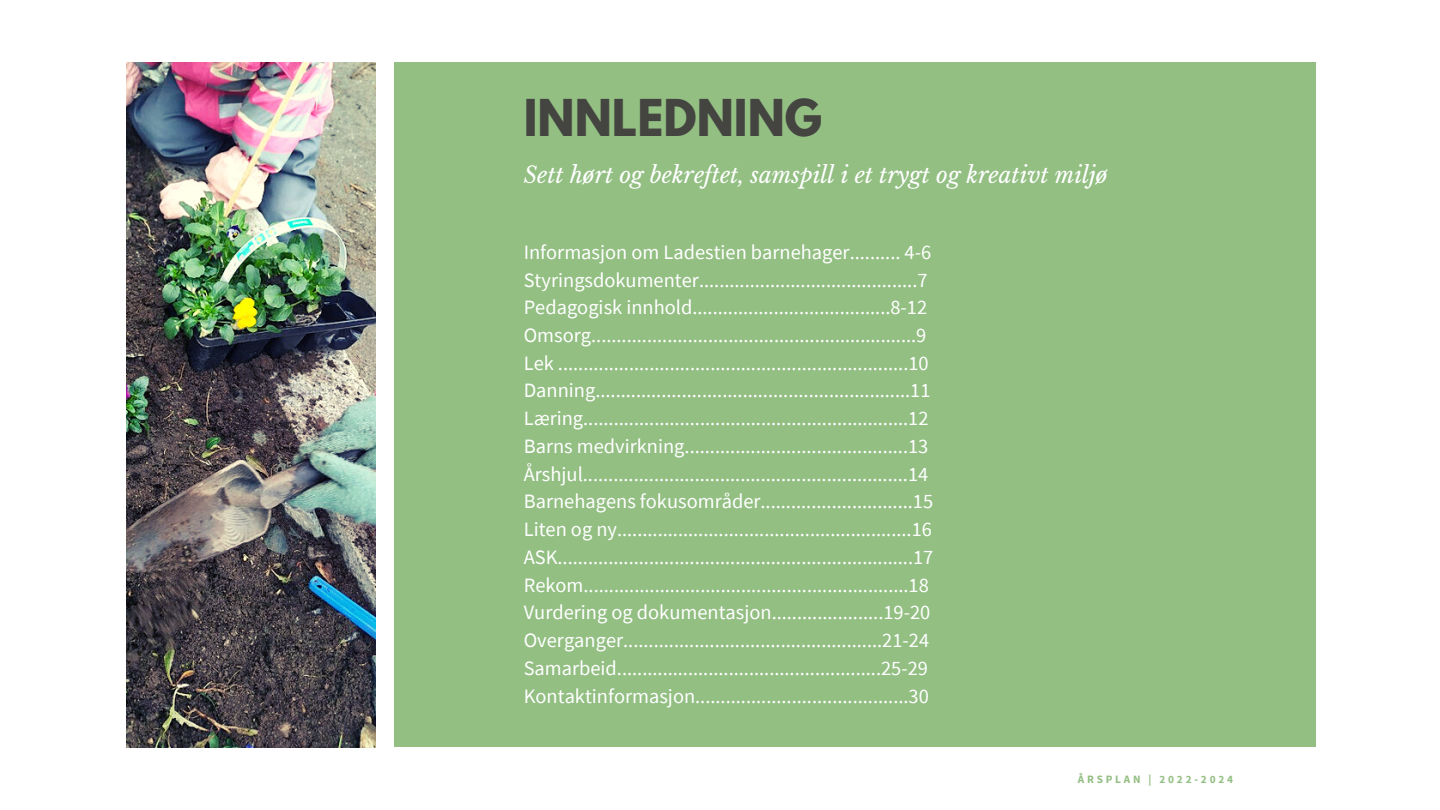
<style>
.page{position:relative;width:1440px;height:810px;background:#fff}
.page>*{position:absolute;margin:0;border:0;box-sizing:border-box;transform-origin:0 0}
.t1{font:700 45px "League Spartan";color:#444440}
.t2{font:italic 22.5px "Libre Baskerville";color:#fff}
.t3{font:20.4px/27.7px "Source Sans Pro";color:#fff}
.t4{font:700 11.2px "Source Sans Pro";letter-spacing:.25em;color:#93bf83}
</style>
<div class="page">
<div style="left:394px;top:63px;width:921px;height:684px;background:#93bf83"></div>
<img style="left:126px;top:63px;width:250px;height:684px">
<h1 class="t1" style="left:524px;top:96px;width:300px">INNLEDNING</h1>
<p class="t2" style="left:524px;top:162px;width:585px">Sett hørt og bekreftet, samspill i et trygt og kreativt miljø</p>
<p class="t3" style="left:524px;top:238px;width:411px">Informasjon om Ladestien barnehager.......... 4-6<br>Styringsdokumenter...........................................7<br>Pedagogisk innhold.......................................8-12<br>Omsorg................................................................9<br>Lek .....................................................................10<br>Danning..............................................................11<br>Læring................................................................12<br>Barns medvirkning............................................13<br>Årshjul................................................................14<br>Barnehagens fokusområder..............................15<br>Liten og ny..........................................................16<br>ASK......................................................................17<br>Rekom................................................................18<br>Vurdering og dokumentasjon......................19-20<br>Overganger...................................................21-24<br>Samarbeid....................................................25-29<br>Kontaktinformasjon..........................................30</p>
<p class="t4" style="left:1078px;top:771px;width:157px">ÅRSPLAN | 2022-2024</p>
</div>
